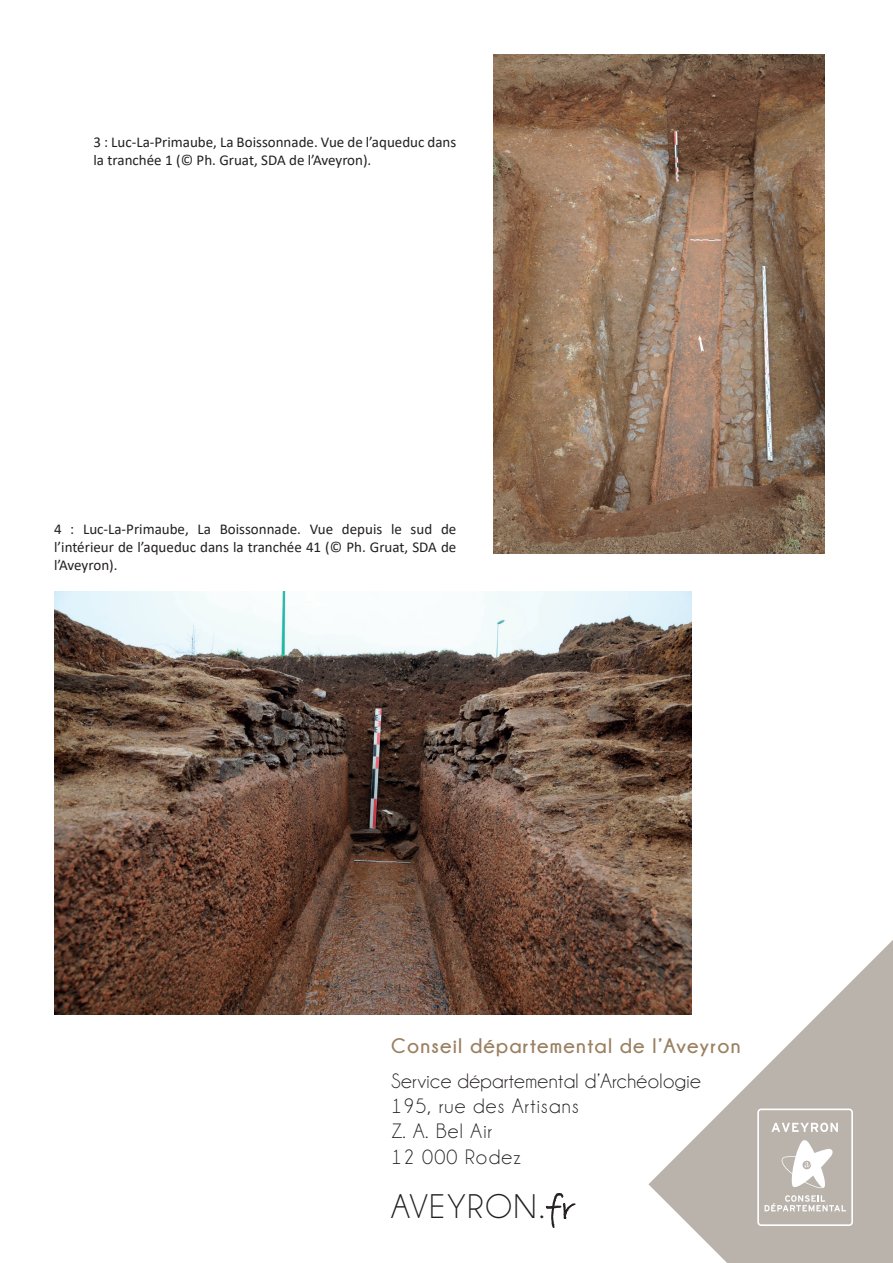
<style>
.page{position:relative;width:893px;height:1263px;background:#fff}
.page>*{position:absolute;margin:0;border:0;box-sizing:border-box;transform-origin:0 0}
.t1{font:34.5px "Champagne&Limousines";letter-spacing:.05em;color:#231f20}
.t2{font:21px/25.2px "Champagne&Limousines";letter-spacing:.02em;color:#231f20}
.t3{font:700 21px "Champagne&Limousines";letter-spacing:.06em;color:#9b8061}
.t4{font:15px/18px "Calibri";color:#231f20}
.s1{font-family:"Bradley Hand ITC"}
</style>
<div class="page">
<img style="left:54px;top:591px;width:637px;height:423px">
<svg style="left:648px;top:940px;width:245px;height:323px;fill:#b9b3ab"></svg>
<svg style="left:757px;top:1108px;width:96px;height:118px;background:#c7c2bc"></svg>
<img style="left:493px;top:54px;width:332px;height:499px">
<p class="t4" style="left:94px;top:133px;width:364px">3 : Luc-La-Primaube, La Boissonnade. Vue de l’aqueduc dans la tranchée 1 (© Ph. Gruat, SDA de l’Aveyron).</p>
<p class="t4" style="left:54px;top:520px;width:404px;text-align:justify">4 : Luc-La-Primaube, La Boissonnade. Vue depuis le sud de l’intérieur de l’aqueduc dans la tranchée 41 (© Ph. Gruat, SDA de l’Aveyron).</p>
<h2 class="t3" style="left:391px;top:1034px;width:351px">Conseil départemental de l’Aveyron</h2>
<h2 class="t2" style="left:391px;top:1068px;width:311px">Service départemental d’Archéologie<br>195, rue des Artisans<br>Z. A. Bel Air<br>12 000 Rodez</h2>
<h1 class="t1" style="left:391px;top:1188px;width:185px">AVEYRON<span class="s1">.fr</span></h1>
</div>
